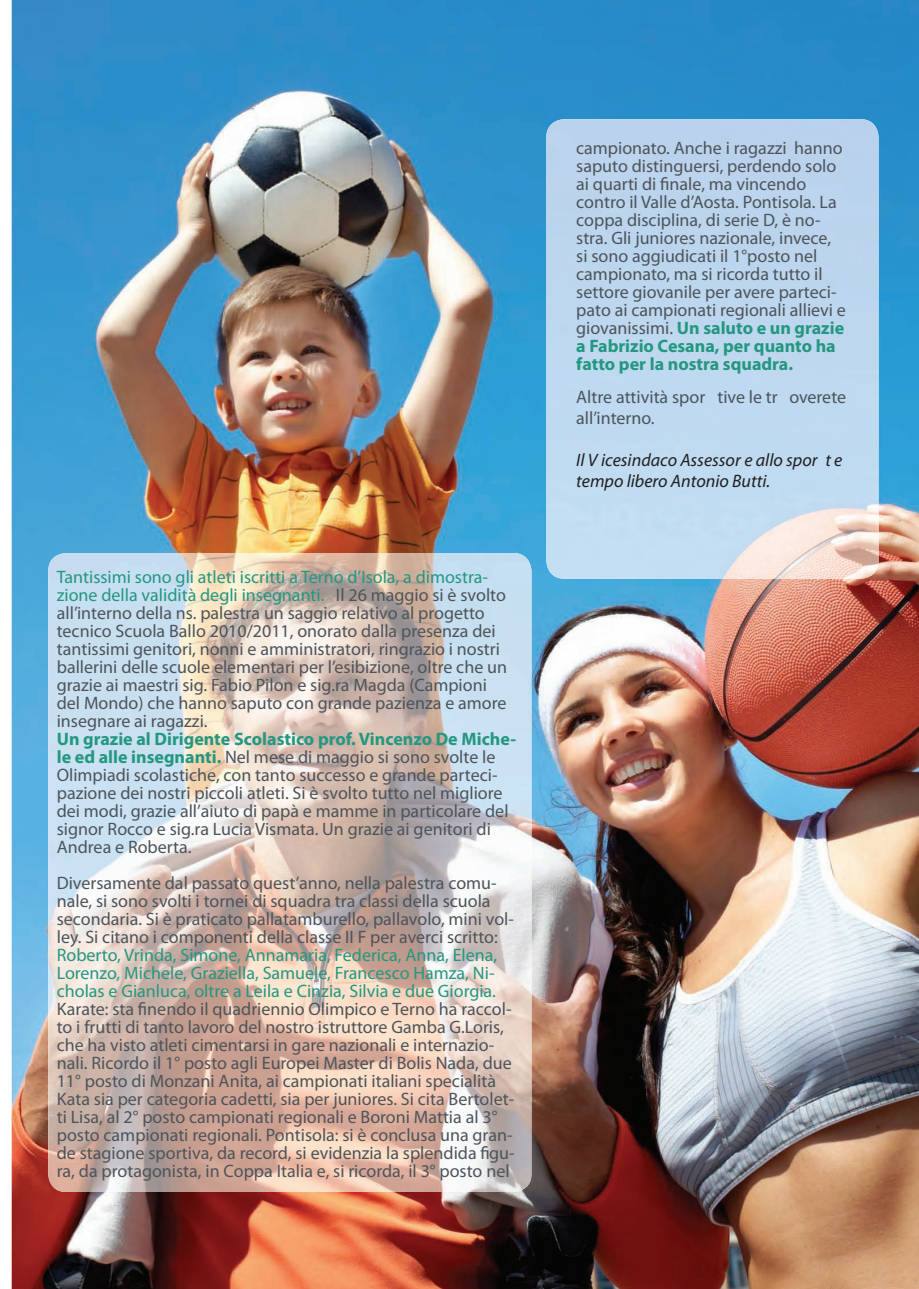
<style>
.page{position:relative;width:919px;height:1289px;background:#fff}
.page>*{position:absolute;margin:0;border:0;box-sizing:border-box;transform-origin:0 0}
.t1{font:18px/18px "Myriad Pro";color:#4d545a}
.t2{font:18px/18px "Myriad Pro";color:#249780}
.t3{font:italic 18px/21px "Myriad Pro";color:#231f20}
.s1{color:#249780}
.s2{font-weight:700;color:#249780}
</style>
<div class="page">
<img style="left:12px;top:0;width:906px;height:1288px">
<div style="left:546px;top:119px;width:332px;height:459px;background:#bdd8ef;border-radius:18px"></div>
<img style="left:48px;top:553px;width:483px;height:638px;border-radius:18px">
<p class="t1" style="left:57px;top:567px;width:452px"><span class="s1">Tantissimi sono gli atleti iscritti a Terno d’Isola, a dimostra&shy;zione della validità degli insegnanti.</span> Il 26 maggio si è svolto all’interno della ns. palestra un saggio relativo al progetto tecnico Scuola Ballo 2010/2011, onorato dalla presenza dei tantissimi genitori, nonni e amministratori, ringrazio i nostri ballerini delle scuole elementari per l’esibizione, oltre che un grazie ai maestri sig. Fabio Pilon e sig.ra Magda (Campioni del Mondo) che hanno saputo con grande pazienza e amore insegnare ai ragazzi.</p>
<p class="t1" style="left:57px;top:729px;width:461px"><span class="s2">Un grazie al Dirigente Scolastico prof. Vincenzo De Miche&shy;le ed alle insegnanti.</span> Nel mese di maggio si sono svolte le Olimpiadi scolastiche, con tanto successo e grande parteci&shy;pazione dei nostri piccoli atleti. Si è svolto tutto nel migliore dei modi, grazie all’aiuto di papà e mamme in particolare del signor Rocco e sig.ra Lucia Vismata. Un grazie ai genitori di Andrea e Roberta.</p>
<p class="t1" style="left:57px;top:873px;width:458px">Diversamente dal passato quest’anno, nella palestra comu&shy;nale, si sono svolti i tornei di squadra tra classi della scuola secondaria. Si è praticato pallatamburello, pallavolo, mini vol&shy;ley. Si citano i componenti della classe II F per averci scritto:</p>
<p class="t2" style="left:57px;top:945px;width:442px">Roberto, Vrinda, Simone, Annamaria, Federica, Anna, Elena,<br>Lorenzo, Michele, Graziella, Samuele, Francesco Hamza, Ni&shy;cholas e Gianluca, oltre a Leila e Cinzia, Silvia e due Giorgia.</p>
<p class="t1" style="left:57px;top:999px;width:459px">Karate: sta finendo il quadriennio Olimpico e Terno ha raccol&shy;to i frutti di tanto lavoro del nostro istruttore Gamba G.Loris, che ha visto atleti cimentarsi in gare nazionali e internazio&shy;nali. Ricordo il 1° posto agli Europei Master di Bolis Nada, due 11° posto di Monzani Anita, ai campionati italiani specialità Kata sia per categoria cadetti, sia per juniores. Si cita Bertolet&shy;ti Lisa, al 2° posto campionati regionali e Boroni Mattia al 3° posto campionati regionali. Pontisola: si è conclusa una gran&shy;de stagione sportiva, da record, si evidenzia la splendida figu&shy;ra, da protagonista, in Coppa Italia e, si ricorda, il 3° posto nel</p>
<p class="t1" style="left:576px;top:138px;width:271px">campionato. Anche i ragazzi hanno saputo distinguersi, perdendo solo ai quarti di finale, ma vincendo contro il Valle d’Aosta. Pontisola. La coppa disciplina, di serie D, è no&shy;stra. Gli juniores nazionale, invece, si sono aggiudicati il 1°posto nel campionato, ma si ricorda tutto il settore giovanile per avere parteci&shy;pato ai campionati regionali allievi e giovanissimi. <span class="s2">Un saluto e un grazie a Fabrizio Cesana, per quanto ha fatto per la nostra squadra.</span></p>
<p class="t1" style="left:576px;top:386px;width:271px;line-height:21px">Altre attività spor tive le tr overete all’interno.</p>
<p class="t3" style="left:576px;top:449px;width:268px">Il V icesindaco Assessor e allo spor t e tempo libero Antonio Butti.</p>
</div>
